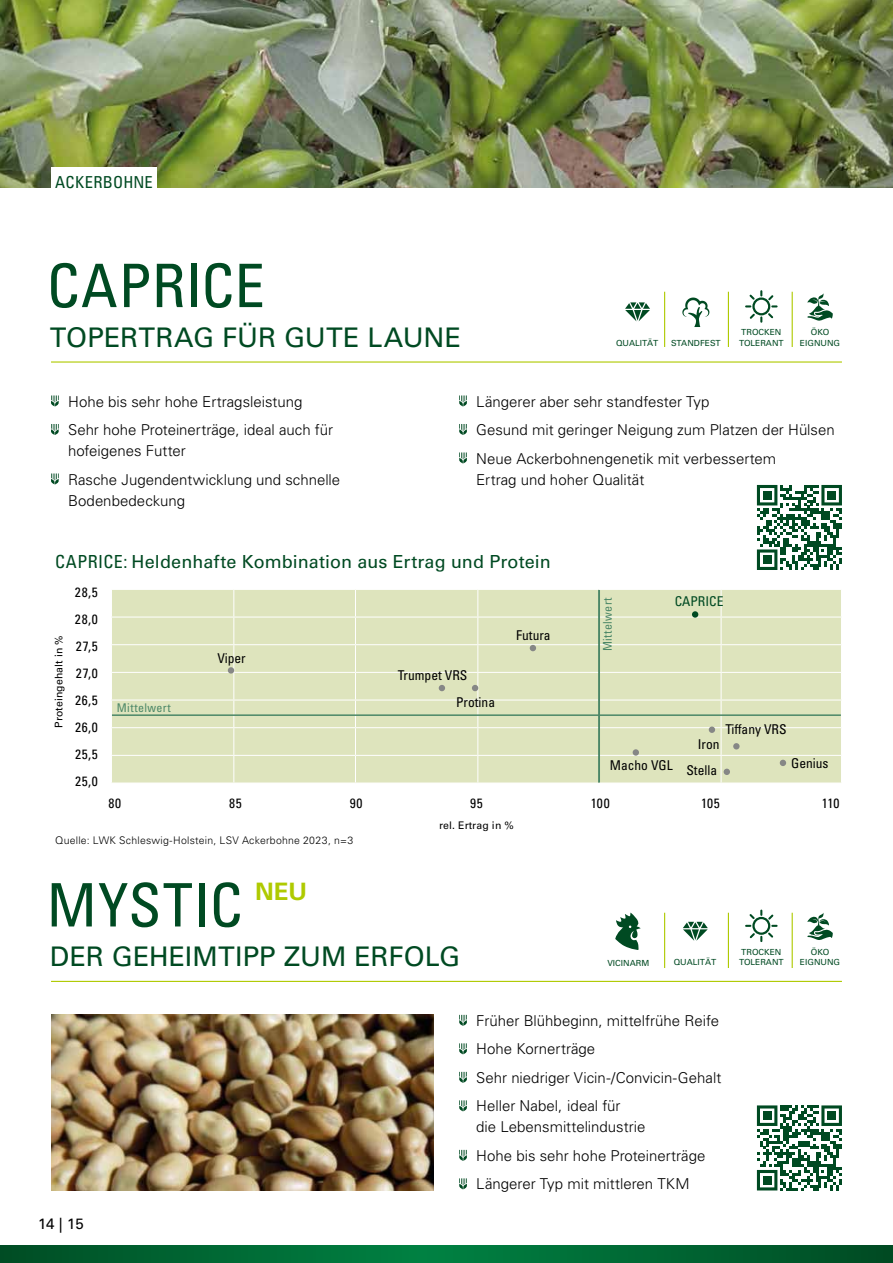
<style>
.page{position:relative;width:893px;height:1263px;background:#fff}
.page>*{position:absolute;margin:0;border:0;box-sizing:border-box;transform-origin:0 0}
.t1{font:condensed 60px "Univers LT Pro";letter-spacing:.005em;color:#004a22}
.t2{font:27px "Univers LT Pro 55 Roman";color:#004a22}
.t3{font:700 24px "Univers LT Pro 65";color:#afca00}
.t4{font:18px "Univers LT Pro 55 Roman";letter-spacing:.005em;color:#004a22}
.t5{font:condensed 16.5px "Univers LT Pro";letter-spacing:.015em;color:#004a22}
.t6{font:300 15px/28.5px "Univers LT Pro 45";color:#000}
.t7{font:15px "Univers LT Pro 55 Roman";color:#000}
.t8{font:condensed 13.5px/27px "Univers LT Pro";color:#000;text-align:justify}
.t9{font:condensed 13.5px "Univers LT Pro";color:#004a22}
.t10{font:condensed 12px "Univers LT Pro";letter-spacing:.03em;color:#4b8767}
.t11{font:300 10.5px "Univers LT Pro 45";letter-spacing:.02em;color:#000}
.t12{font:10.5px "Univers LT Pro 55 Roman";letter-spacing:.01em;color:#000}
.t13{font:8.4px/10.5px "Univers LT Pro 55 Roman";color:#004a22}
.s1{font-family:"Univers LT Pro";font-stretch:condensed}
</style>
<div class="page">
<hr style="left:664px;top:913px;width:1px;height:55px;background:#afca00">
<hr style="left:728px;top:913px;width:1px;height:55px;background:#afca00">
<hr style="left:792px;top:913px;width:1px;height:55px;background:#afca00">
<hr style="left:664px;top:292px;width:1px;height:55px;background:#afca00">
<hr style="left:728px;top:292px;width:1px;height:55px;background:#afca00">
<hr style="left:792px;top:292px;width:1px;height:55px;background:#afca00">
<hr style="left:51px;top:361px;width:791px;height:2px;background:#afca00">
<svg style="left:746px;top:291px;width:31px;height:31px"></svg>
<svg style="left:807px;top:293px;width:26px;height:28px"></svg>
<svg style="left:682px;top:298px;width:27px;height:29px"></svg>
<img style="left:0;top:0;width:893px;height:187px">
<div style="left:51px;top:167px;width:106px;height:21px;background:#fff"></div>
<svg style="left:625px;top:302px;width:25px;height:19px"></svg>
<svg style="left:51px;top:395px;width:8px;height:11px"></svg>
<svg style="left:51px;top:424px;width:8px;height:11px"></svg>
<svg style="left:51px;top:473px;width:8px;height:11px"></svg>
<svg style="left:459px;top:395px;width:8px;height:11px"></svg>
<svg style="left:459px;top:424px;width:8px;height:11px"></svg>
<svg style="left:459px;top:452px;width:8px;height:11px"></svg>
<hr style="left:51px;top:981px;width:791px;height:1px;background:#afca00">
<svg style="left:746px;top:910px;width:31px;height:31px"></svg>
<svg style="left:807px;top:913px;width:26px;height:27px"></svg>
<svg style="left:683px;top:922px;width:25px;height:19px"></svg>
<svg style="left:459px;top:1015px;width:8px;height:11px"></svg>
<svg style="left:459px;top:1043px;width:8px;height:11px"></svg>
<svg style="left:459px;top:1072px;width:8px;height:11px"></svg>
<svg style="left:459px;top:1100px;width:8px;height:11px"></svg>
<svg style="left:459px;top:1150px;width:8px;height:11px"></svg>
<svg style="left:459px;top:1178px;width:8px;height:11px"></svg>
<img style="left:51px;top:1014px;width:383px;height:177px">
<div style="left:112px;top:590px;width:729px;height:192px;background:#dee4bd"></div>
<hr style="left:478px;top:699px;width:120px;height:1px;background:#fff">
<hr style="left:599px;top:699px;width:122px;height:1px;background:#fff">
<hr style="left:721px;top:699px;width:121px;height:1px;background:#fff">
<hr style="left:478px;top:727px;width:120px;height:1px;background:#fff">
<hr style="left:599px;top:727px;width:122px;height:1px;background:#fff">
<hr style="left:721px;top:727px;width:121px;height:1px;background:#fff">
<hr style="left:478px;top:616px;width:120px;height:1px;background:#fff">
<hr style="left:599px;top:616px;width:122px;height:1px;background:#fff">
<hr style="left:721px;top:616px;width:121px;height:1px;background:#fff">
<hr style="left:478px;top:644px;width:120px;height:1px;background:#fff">
<hr style="left:599px;top:644px;width:122px;height:1px;background:#fff">
<hr style="left:721px;top:644px;width:121px;height:1px;background:#fff">
<hr style="left:478px;top:672px;width:120px;height:1px;background:#fff">
<hr style="left:599px;top:672px;width:122px;height:1px;background:#fff">
<hr style="left:721px;top:672px;width:121px;height:1px;background:#fff">
<hr style="left:111px;top:616px;width:123px;height:1px;background:#fff">
<hr style="left:234px;top:616px;width:121px;height:1px;background:#fff">
<hr style="left:355px;top:616px;width:123px;height:1px;background:#fff">
<hr style="left:111px;top:644px;width:123px;height:1px;background:#fff">
<hr style="left:234px;top:644px;width:121px;height:1px;background:#fff">
<hr style="left:355px;top:644px;width:123px;height:1px;background:#fff">
<hr style="left:111px;top:672px;width:123px;height:1px;background:#fff">
<hr style="left:234px;top:672px;width:121px;height:1px;background:#fff">
<hr style="left:355px;top:672px;width:123px;height:1px;background:#fff">
<hr style="left:111px;top:699px;width:123px;height:1px;background:#fff">
<hr style="left:234px;top:699px;width:121px;height:1px;background:#fff">
<hr style="left:355px;top:699px;width:123px;height:1px;background:#fff">
<hr style="left:111px;top:727px;width:123px;height:1px;background:#fff">
<hr style="left:234px;top:727px;width:121px;height:1px;background:#fff">
<hr style="left:355px;top:727px;width:123px;height:1px;background:#fff">
<hr style="left:111px;top:755px;width:123px;height:1px;background:#fff">
<hr style="left:234px;top:755px;width:121px;height:1px;background:#fff">
<svg style="left:233px;top:590px;width:1px;height:192px"></svg>
<hr style="left:355px;top:755px;width:123px;height:1px;background:#fff">
<svg style="left:355px;top:590px;width:1px;height:192px"></svg>
<hr style="left:478px;top:755px;width:120px;height:1px;background:#fff">
<hr style="left:599px;top:755px;width:122px;height:1px;background:#fff">
<hr style="left:721px;top:755px;width:121px;height:1px;background:#fff">
<div style="left:692px;top:611px;width:6px;height:7px;background:#004a22;border-radius:50%"></div>
<hr style="left:112px;top:714px;width:729px;height:2px;background:#4b8767">
<hr style="left:598px;top:590px;width:2px;height:192px;background:#4b8767">
<svg style="left:615px;top:913px;width:26px;height:37px"></svg>
<div style="left:228px;top:667px;width:6px;height:7px;background:#868786;border-radius:50%"></div>
<svg style="left:439px;top:685px;width:6px;height:6px"></svg>
<svg style="left:530px;top:645px;width:6px;height:6px"></svg>
<svg style="left:472px;top:590px;width:6px;height:192px"></svg>
<div style="left:633px;top:749px;width:6px;height:7px;background:#868786;border-radius:50%"></div>
<svg style="left:721px;top:590px;width:9px;height:192px;background:#dee4c1"></svg>
<div style="left:733px;top:743px;width:7px;height:6px;background:#868786;border-radius:50%"></div>
<div style="left:709px;top:726px;width:6px;height:7px;background:#868786;border-radius:50%"></div>
<svg style="left:780px;top:760px;width:6px;height:6px"></svg>
<svg style="left:757px;top:485px;width:85px;height:85px"></svg>
<div style="left:763px;top:491px;width:9px;height:9px;background:#004a22"></div>
<div style="left:827px;top:491px;width:9px;height:9px;background:#004a22"></div>
<div style="left:763px;top:555px;width:9px;height:9px;background:#004a22"></div>
<svg style="left:757px;top:1105px;width:85px;height:85px"></svg>
<div style="left:763px;top:1111px;width:9px;height:9px;background:#004a22"></div>
<div style="left:827px;top:1111px;width:9px;height:9px;background:#004a22"></div>
<div style="left:763px;top:1176px;width:9px;height:8px;background:#004a22"></div>
<svg style="left:0;top:1246px;width:893px;height:17px;background:#063"></svg>
<p class="t5" style="left:55px;top:172px;width:99px">ACKERBOHNE</p>
<h1 class="t1" style="left:47px;top:248px;width:219px">CAPRICE</h1>
<h2 class="t2" style="left:50px;top:319px;width:413px">TOPERTRAG FÜR GUTE LAUNE</h2>
<p class="t13" style="left:616px;top:337px;width:44px">QUALITÄT</p>
<p class="t13" style="left:739px;top:327px;width:46px">TROCKEN<br>TOLERANT</p>
<p class="t13" style="left:811px;top:327px;width:20px">ÖKO</p>
<p class="t13" style="left:671px;top:337px;width:51px">STANDFEST</p>
<p class="t13" style="left:800px;top:337px;width:42px">EIGNUNG</p>
<p class="t6" style="left:68px;top:387px;width:267px">Hohe bis sehr hohe Ertragsleistung<br>Sehr hohe Proteinerträge, ideal auch für</p>
<p class="t6" style="left:68px;top:436px;width:274px">hofeigenes Futter<br>Rasche Jugendentwicklung und schnelle</p>
<p class="t6" style="left:68px;top:486px;width:119px">Bodenbedeckung</p>
<p class="t6" style="left:476px;top:387px;width:360px">Längerer aber sehr standfester Typ<br>Gesund mit geringer Neigung zum Platzen der Hülsen<br>Neue Ackerbohnengenetik mit verbessertem</p>
<p class="t6" style="left:476px;top:465px;width:170px">Ertrag und hoher Qualität</p>
<p class="t4" style="left:55px;top:549px;width:497px"><span class="s1">CAPRICE:</span> Heldenhafte Kombination aus Ertrag und Protein</p>
<p class="t12" style="left:52px;top:728px;width:94px;rotate:-90deg">Proteingehalt in %</p>
<p class="t8" style="left:75px;top:578px;width:24px">28,5<br>28,0<br>27,5<br>27,0<br>26,5<br>26,0<br>25,5<br>25,0</p>
<p class="t10" style="left:117px;top:700px;width:55px">Mittelwert</p>
<p class="t8" style="left:217px;top:644px;width:30px">Viper</p>
<p class="t8" style="left:398px;top:662px;width:71px">Trumpet VRS</p>
<p class="t8" style="left:456px;top:689px;width:41px">Protina</p>
<p class="t8" style="left:516px;top:622px;width:36px">Futura</p>
<p class="t10" style="left:600px;top:651px;width:55px;rotate:-90deg">Mittelwert</p>
<p class="t9" style="left:675px;top:593px;width:50px">CAPRICE</p>
<p class="t8" style="left:725px;top:716px;width:63px">Tiffany VRS</p>
<p class="t8" style="left:698px;top:730px;width:23px">Iron</p>
<p class="t8" style="left:610px;top:752px;width:109px">Macho VGL Stella</p>
<p class="t8" style="left:791px;top:749px;width:39px">Genius</p>
<p class="t8" style="left:108px;top:789px;width:14px">80</p>
<p class="t8" style="left:229px;top:789px;width:14px">85</p>
<p class="t8" style="left:350px;top:789px;width:14px">90</p>
<p class="t8" style="left:470px;top:789px;width:14px">95</p>
<p class="t8" style="left:591px;top:789px;width:20px">100</p>
<p class="t8" style="left:701px;top:789px;width:20px">105</p>
<p class="t8" style="left:822px;top:789px;width:19px">110</p>
<p class="t11" style="left:55px;top:833px;width:300px">Quelle: LWK Schleswig-Holstein, LSV Ackerbohne 2023, n=3</p>
<h1 class="t1" style="left:47px;top:867px;width:198px">MYSTIC</h1>
<h3 class="t3" style="left:255px;top:875px;width:54px">NEU</h3>
<p class="t12" style="left:439px;top:817px;width:76px">rel. Ertrag in %</p>
<h2 class="t2" style="left:50px;top:938px;width:412px">DER GEHEIMTIPP ZUM ERFOLG</h2>
<p class="t13" style="left:607px;top:958px;width:44px">VICINARM</p>
<p class="t13" style="left:739px;top:946px;width:46px">TROCKEN<br>TOLERANT</p>
<p class="t13" style="left:811px;top:946px;width:20px">ÖKO</p>
<p class="t13" style="left:674px;top:957px;width:44px">QUALITÄT</p>
<p class="t13" style="left:800px;top:957px;width:42px">EIGNUNG</p>
<p class="t7" style="left:38px;top:1213px;width:47px">14 | 15</p>
<p class="t6" style="left:476px;top:1006px;width:247px">Früher Blühbeginn, mittelfrühe Reife<br>Hohe Kornerträge<br>Sehr niedriger Vicin-/Convicin-Gehalt<br>Heller Nabel, ideal für</p>
<p class="t6" style="left:476px;top:1112px;width:231px">die Lebensmittelindustrie<br>Hohe bis sehr hohe Proteinerträge<br>Längerer Typ mit mittleren TKM</p>
</div>
